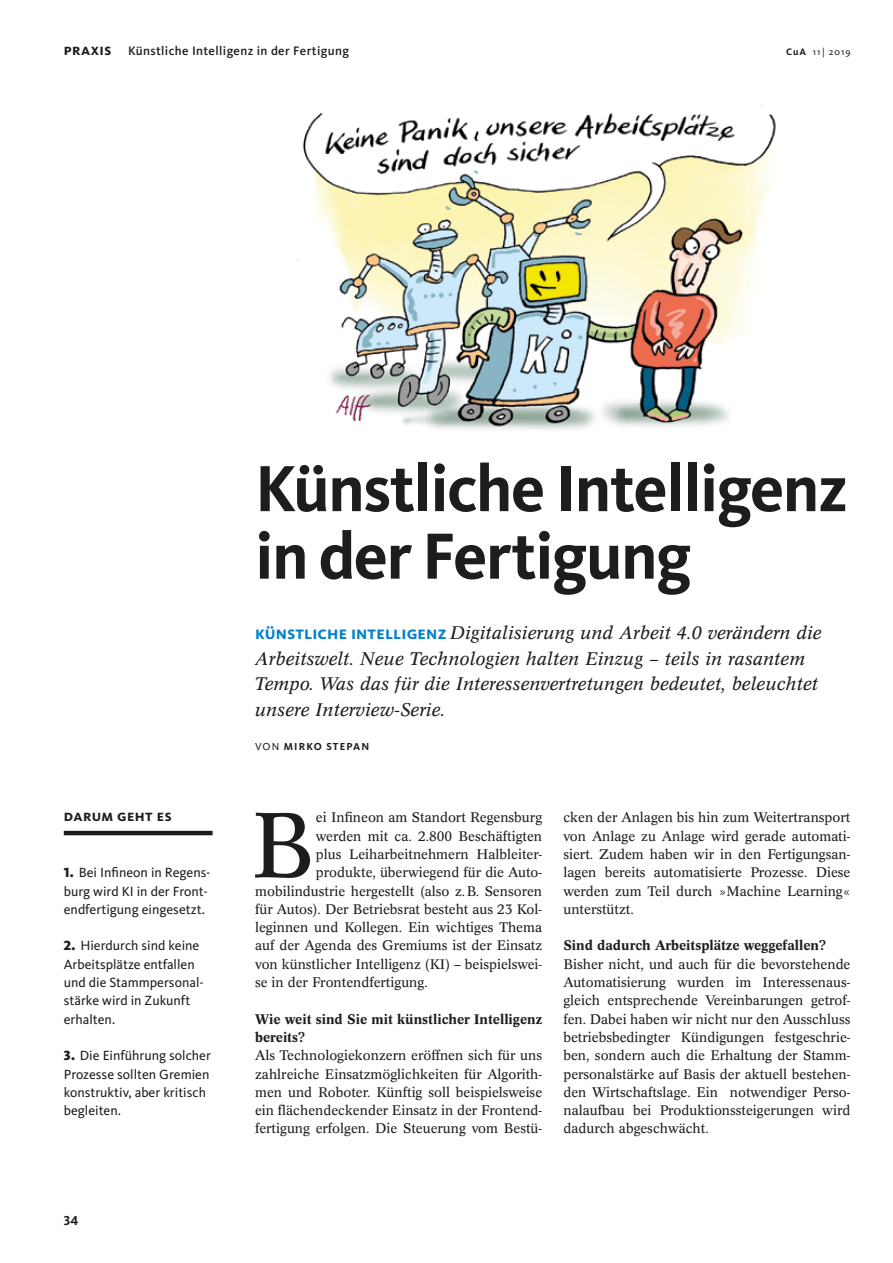
<style>
.page{position:relative;width:893px;height:1263px;background:#fff}
.page>*{position:absolute;margin:0;border:0;box-sizing:border-box;transform-origin:0 0}
.t1{font:90.75px "Concorde Pro";color:#1d1d1b}
.t2{font:700 67.5px/67.5px "Kievit Pro";letter-spacing:-.02em;color:#1d1d1b}
.t3{font:italic 18px/25.5px "Concorde Pro";letter-spacing:.01em;color:#1d1d1b}
.t4{font:700 15.75px "Kievit Pro";letter-spacing:.03em;color:#1d1d1b}
.t5{font:13.8px/18.3px "Kievit Pro";color:#1d1d1b}
.t6{font:13.65px/18.3px "Concorde Pro";color:#1d1d1b;text-align:justify}
.t7{font:500 13.65px/18.3px "Concorde Pro";color:#1d1d1b}
.t8{font:700 13.5px "Kievit Pro";color:#1d1d1b}
.t9{font:500 12.75px "Kievit OT";letter-spacing:.03em;color:#1d1d1b}
.t10{font:700 10.5px "Kievit Pro";letter-spacing:.11em;color:#1d1d1b}
.t11{font:9.75px "Kievit Pro";letter-spacing:.1em;color:#1d1d1b}
.s1{font-family:"Kievit Pro";font-weight:700;font-size:15.75px}
.s2{font-weight:700}
.s3{font-family:"Kievit OT";font-weight:900}
.s4{font-family:"Kievit Pro";font-weight:700;font-style:normal;color:#0081c9}
.s5{font-weight:400}
</style>
<div class="page">
<img style="left:297px;top:105px;width:479px;height:325px">
<hr style="left:64px;top:831px;width:149px;height:4px;background:#1d1d1b">
<p class="t9" style="left:64px;top:43px;width:287px"><span class="s1">praxis</span> Künstliche Intelligenz in der Fertigung</p>
<p class="t11" style="left:786px;top:46px;width:66px"><span class="s2">CuA</span> 11 | 2019</p>
<p class="t4" style="left:64px;top:806px;width:109px">darum geht es</p>
<p class="t5" style="left:64px;top:863px;width:148px"><span class="s3">1.</span> Bei Infineon in Regens&shy;burg wird KI in der Front&shy;endfertigung eingesetzt.</p>
<p class="t5" style="left:64px;top:936px;width:141px"><span class="s3">2.</span> Hierdurch sind keine<br>Arbeitsplätze entfallen und die Stammpersonal&shy;stärke wird in Zukunft erhalten.</p>
<p class="t5" style="left:64px;top:1046px;width:149px"><span class="s3">3.</span> Die Einführung solcher<br>Prozesse sollten Gremien konstruktiv, aber kritisch begleiten.</p>
<p class="t8" style="left:64px;top:1212px;width:16px">34</p>
<h2 class="t2" style="left:255px;top:454px;width:594px">Künstliche Intelligenz in der Fertigung</h2>
<h3 class="t3" style="left:255px;top:620px;width:568px"><span class="s4">künstliche intelligenz</span> Digitalisierung und Arbeit 4.0 verändern die Arbeitswelt. Neue Technologien halten Einzug – teils in rasantem Tempo. Was das für die Interessenvertretungen bedeutet, beleuchtet unsere Interview-Serie.</h3>
<p class="t10" style="left:255px;top:740px;width:116px"><span class="s5">VON</span> MIRKO STEPAN</p>
<h1 class="t1" style="left:251px;top:786px;width:66px">B</h1>
<p class="t6" style="left:316px;top:808px;width:228px">ei Infineon am Standort Regensburg</p>
<p class="t6" style="left:316px;top:827px;width:228px">werden mit ca. 2.800 Beschäftigten</p>
<p class="t6" style="left:316px;top:845px;width:228px">plus Leiharbeitnehmern Halbleiter-</p>
<p class="t6" style="left:316px;top:863px;width:228px">produkte, überwiegend für die Auto-</p>
<p class="t6" style="left:255px;top:882px;width:289px">mobilindustrie hergestellt (also z.B. Sensoren</p>
<p class="t6" style="left:255px;top:900px;width:289px">für Autos). Der Betriebsrat besteht aus 23 Kol-</p>
<p class="t6" style="left:255px;top:918px;width:288px">leginnen und Kollegen. Ein wichtiges Thema</p>
<p class="t6" style="left:255px;top:936px;width:289px">auf der Agenda des Gremiums ist der Einsatz</p>
<p class="t6" style="left:255px;top:955px;width:289px">von künstlicher Intelligenz (KI) – beispielswei-</p>
<p class="t6" style="left:255px;top:973px;width:174px">se in der Frontendfertigung.</p>
<p class="t7" style="left:255px;top:1010px;width:289px">Wie weit sind Sie mit künstlicher Intelligenz bereits?</p>
<p class="t6" style="left:255px;top:1046px;width:289px">Als Technologiekonzern eröffnen sich für uns zahlreiche Einsatzmöglichkeiten für Algorith&shy;men und Roboter. Künftig soll beispielsweise ein flächendeckender Einsatz in der Frontend&shy;fertigung erfolgen. Die Steuerung vom Bestü-</p>
<p class="t6" style="left:563px;top:808px;width:289px">cken der Anlagen bis hin zum Weitertransport von Anlage zu Anlage wird gerade automati&shy;siert. Zudem haben wir in den Fertigungsan&shy;lagen bereits automatisierte Prozesse. Diese werden zum Teil durch »Machine Learning« unterstützt.</p>
<p class="t7" style="left:563px;top:937px;width:265px">Sind dadurch Arbeitsplätze weggefallen?</p>
<p class="t6" style="left:563px;top:955px;width:289px">Bisher nicht, und auch für die bevorstehende Automatisierung wurden im Interessenaus&shy;gleich entsprechende Vereinbarungen getrof&shy;fen. Dabei haben wir nicht nur den Ausschluss betriebsbedingter Kündigungen festgeschrie&shy;ben, sondern auch die Erhaltung der Stamm&shy;personalstärke auf Basis der aktuell bestehen&shy;den Wirtschaftslage. Ein notwendiger Perso&shy;nalaufbau bei Produktionssteigerungen wird dadurch abgeschwächt.</p>
</div>
